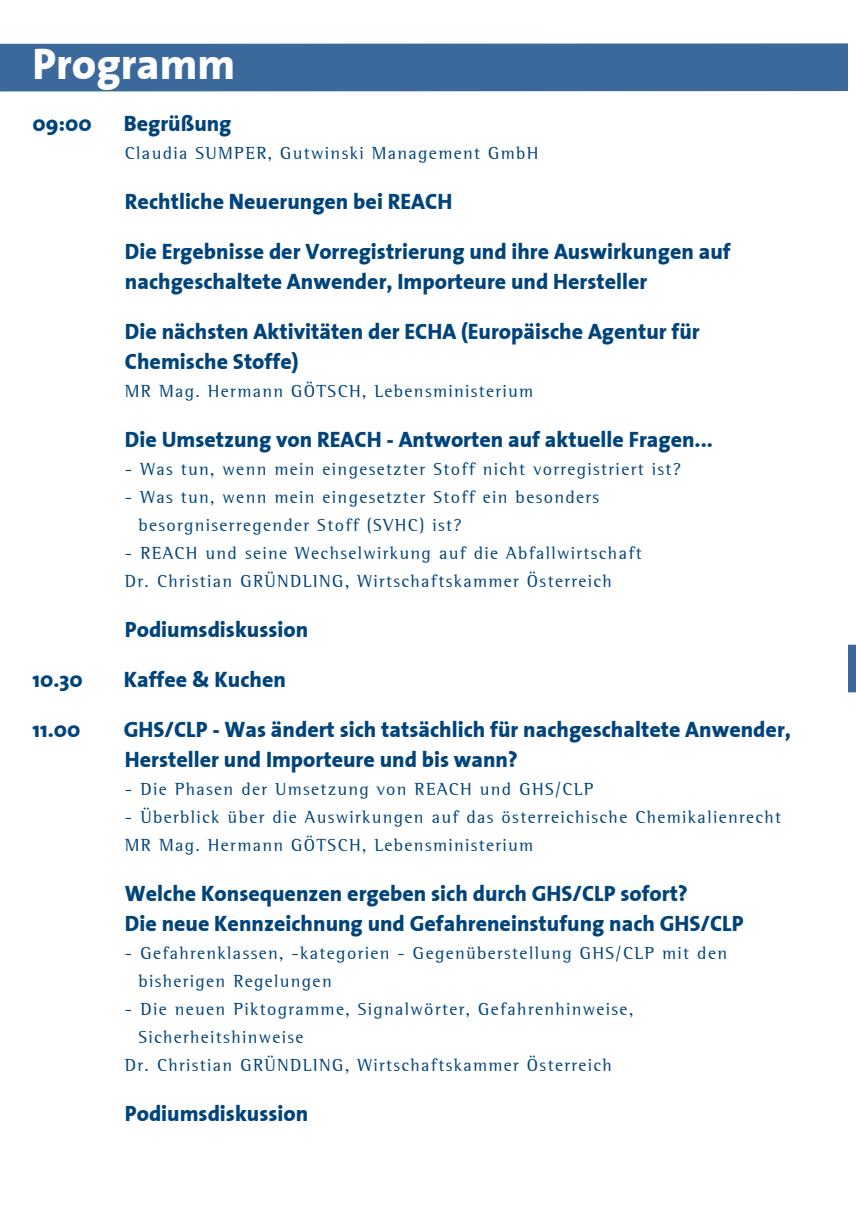
<style>
.page{position:relative;width:856px;height:1207px;background:#fff}
.page>*{position:absolute;margin:0;border:0;box-sizing:border-box;transform-origin:0 0}
.t1{font:44px "The Sans Extra Bold Plain";color:#fff}
.t2{font:22px/30px "The Sans Extra Bold Plain";color:#00447b}
.t3{font:18px/28px "Rotis Semi Serif";letter-spacing:.075em;color:#00447b}
</style>
<div class="page">
<div style="left:847px;top:644px;width:8px;height:48px;background:#3b699b"></div>
<div style="left:0;top:43px;width:847px;height:48px;background:#3b699b"></div>
<h1 class="t1" style="left:33px;top:26px;width:204px">Programm</h1>
<p class="t2" style="left:33px;top:108px;width:61px">09:00</p>
<p class="t2" style="left:124px;top:108px;width:109px">Begrüßung</p>
<p class="t3" style="left:125px;top:138px;width:415px">Claudia SUMPER, Gutwinski Management GmbH</p>
<p class="t2" style="left:125px;top:186px;width:329px">Rechtliche Neuerungen bei REACH</p>
<p class="t2" style="left:125px;top:236px;width:607px">Die Ergebnisse der Vorregistrierung und ihre Auswirkungen auf nachgeschaltete Anwender, Importeure und Hersteller</p>
<p class="t2" style="left:125px;top:316px;width:576px">Die nächsten Aktivitäten der ECHA (Europäische Agentur für<br>Chemische Stoffe)</p>
<p class="t3" style="left:125px;top:376px;width:409px">MR Mag. Hermann GÖTSCH, Lebensministerium</p>
<p class="t2" style="left:125px;top:424px;width:589px">Die Umsetzung von REACH - Antworten auf aktuelle Fragen...</p>
<p class="t3" style="left:125px;top:454px;width:557px">- Was tun, wenn mein eingesetzter Stoff nicht vorregistriert ist?</p>
<p class="t3" style="left:138px;top:482px;width:462px;text-indent:-13px">- Was tun, wenn mein eingesetzter Stoff ein besonders besorgniserregender Stoff (SVHC) ist?</p>
<p class="t3" style="left:125px;top:538px;width:518px">- REACH und seine Wechselwirkung auf die Abfallwirtschaft<br>Dr. Christian GRÜNDLING, Wirtschaftskammer Österreich</p>
<p class="t2" style="left:125px;top:614px;width:185px">Podiumsdiskussion</p>
<p class="t2" style="left:33px;top:664px;width:52px">10.30</p>
<p class="t2" style="left:124px;top:664px;width:163px">Kaffee &amp; Kuchen</p>
<p class="t2" style="left:33px;top:714px;width:49px">11.00</p>
<p class="t2" style="left:124px;top:714px;width:668px">GHS/CLP - Was ändert sich tatsächlich für nachgeschaltete Anwender,<br>Hersteller und Importeure und bis wann?</p>
<p class="t3" style="left:125px;top:774px;width:470px">- Die Phasen der Umsetzung von REACH und GHS/CLP</p>
<p class="t3" style="left:125px;top:802px;width:657px">- Überblick über die Auswirkungen auf das österreichische Chemikalienrecht<br>MR Mag. Hermann GÖTSCH, Lebensministerium</p>
<p class="t2" style="left:125px;top:878px;width:619px">Welche Konsequenzen ergeben sich durch GHS/CLP sofort?<br>Die neue Kennzeichnung und Gefahreneinstufung nach GHS/CLP</p>
<p class="t3" style="left:138px;top:938px;width:590px;text-indent:-13px">- Gefahrenklassen, -kategorien - Gegenüberstellung GHS/CLP mit den bisherigen Regelungen</p>
<p class="t3" style="left:125px;top:994px;width:509px">- Die neuen Piktogramme, Signalwörter, Gefahrenhinweise,</p>
<p class="t3" style="left:138px;top:1022px;width:167px">Sicherheitshinweise</p>
<p class="t3" style="left:125px;top:1050px;width:488px">Dr. Christian GRÜNDLING, Wirtschaftskammer Österreich</p>
<p class="t2" style="left:125px;top:1098px;width:185px">Podiumsdiskussion</p>
</div>
